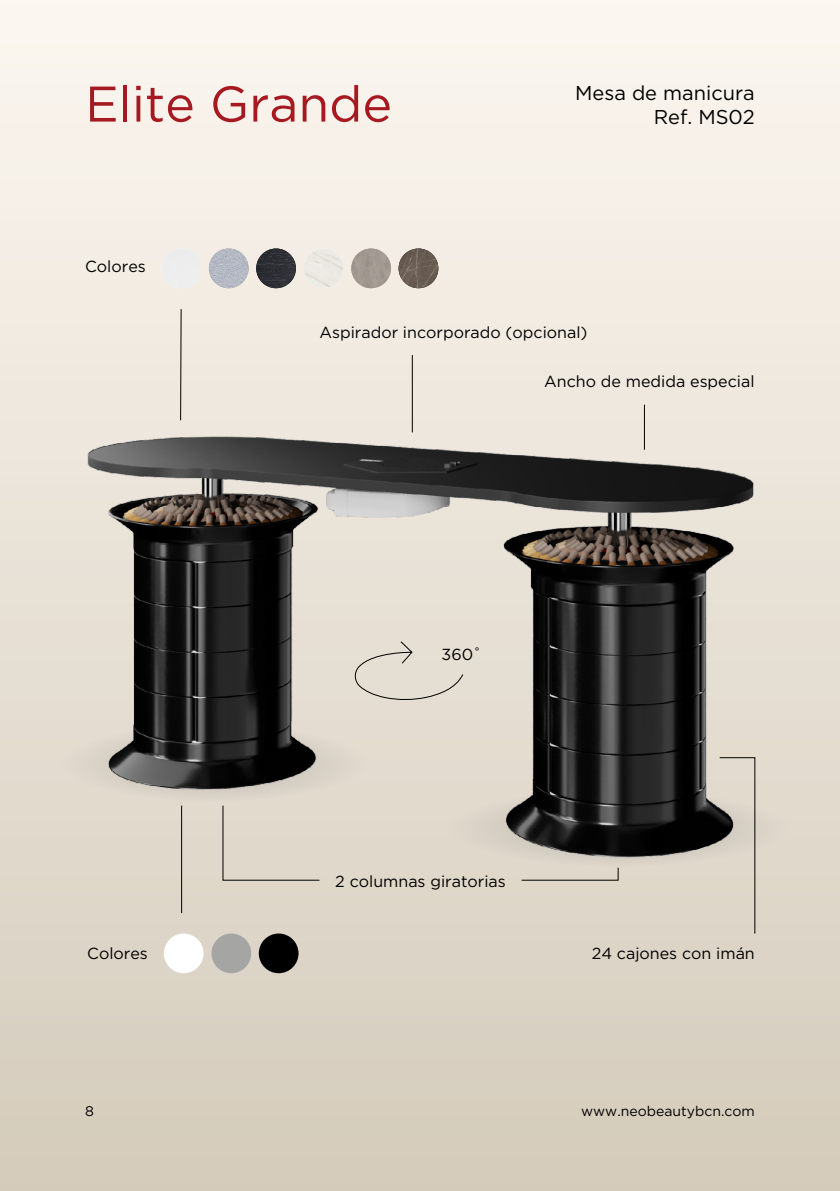
<style>
.page{position:relative;width:840px;height:1191px;background:#fff}
.page>*{position:absolute;margin:0;border:0;box-sizing:border-box;transform-origin:0 0}
.t1{font:50px "Gotham Pro";color:#a61920}
.t2{font:20px/24px "Gotham Pro";color:#000;text-align:right}
.t3{font:16px "Gotham Pro";color:#000}
.t4{font:14px "Gotham Pro";color:#000}
</style>
<div class="page">
<div style="left:0;top:0;width:839px;height:1191px;background:linear-gradient(to bottom,#fcf7f1,#d4cbbb)"></div>
<div style="left:443px;top:786px;width:349px;height:84px;background:#ded6c9;border-radius:50%"></div>
<div style="left:56px;top:721px;width:316px;height:84px;background:#e1dacd;border-radius:50%"></div>
<img style="left:85px;top:434px;width:669px;height:425px">
<div style="left:352px;top:640px;width:112px;height:61px;background:#e5ded3"></div>
<div style="left:164px;top:933px;width:39px;height:40px;background:#fff;border-radius:50%"></div>
<div style="left:211px;top:933px;width:40px;height:40px;background:#a5a5a4;border-radius:50%"></div>
<div style="left:259px;top:933px;width:39px;height:40px;background:#000;border-radius:50%"></div>
<hr style="left:412px;top:355px;width:1px;height:77px;background:#000">
<hr style="left:643px;top:404px;width:1px;height:46px;background:#000">
<hr style="left:180px;top:309px;width:1px;height:111px;background:#000">
<div style="left:222px;top:805px;width:98px;height:75px;background:#e0d8cb"></div>
<svg style="left:521px;top:867px;width:97px;height:13px"></svg>
<hr style="left:181px;top:805px;width:1px;height:108px;background:#000">
<img style="left:161px;top:248px;width:40px;height:40px;border-radius:20px">
<img style="left:209px;top:248px;width:39px;height:40px;border-radius:20px">
<img style="left:256px;top:248px;width:40px;height:40px;border-radius:20px">
<img style="left:303px;top:248px;width:40px;height:40px;border-radius:20px">
<img style="left:351px;top:248px;width:40px;height:40px;border-radius:20px">
<img style="left:398px;top:248px;width:40px;height:40px;border-radius:20px">
<svg style="left:718px;top:757px;width:37px;height:177px"></svg>
<hr style="left:839px;top:0;width:1px;height:1191px;background:#f2edeb">
<h1 class="t1" style="left:85px;top:76px;width:308px">Elite Grande</h1>
<p class="t3" style="left:85px;top:257px;width:62px">Colores</p>
<p class="t2" style="left:575px;top:81px;width:181px">Mesa de manicura<br>Ref. MS02</p>
<p class="t3" style="left:319px;top:323px;width:269px">Aspirador incorporado (opcional)</p>
<p class="t3" style="left:544px;top:372px;width:212px">Ancho de medida especial</p>
<p class="t3" style="left:441px;top:645px;width:41px">360˚</p>
<p class="t3" style="left:335px;top:872px;width:172px">2 columnas giratorias</p>
<p class="t3" style="left:87px;top:944px;width:62px">Colores</p>
<p class="t3" style="left:591px;top:944px;width:164px">24 cajones con imán</p>
<p class="t4" style="left:85px;top:1103px;width:10px">8</p>
<p class="t4" style="left:581px;top:1103px;width:175px">www.neobeautybcn.com</p>
</div>
